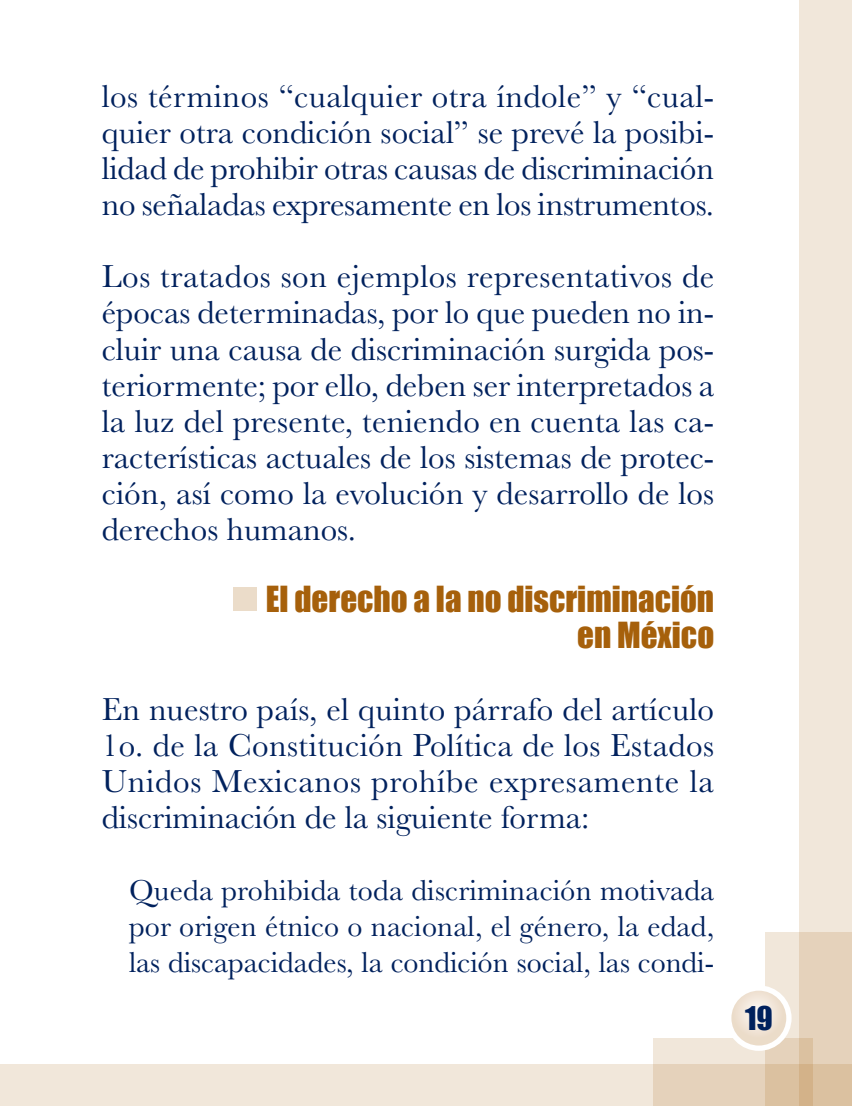
<style>
.page{position:relative;width:852px;height:1106px;background:#fff}
.page>*{position:absolute;margin:0;border:0;box-sizing:border-box;transform-origin:0 0}
.texto_general{font:33px/36px "Baskerville";color:#00215d;text-align:justify}
.subtítulos{font:33px "Impact";color:#a6600b}
.texto_en_bando{font:30px/36px "Baskerville";color:#00215d;text-align:justify}
.t1{font:30px "Impact";color:#00215d}
</style>
<div class="page">
<div style="left:799px;top:0;width:53px;height:1105px;background:#f1e7da"></div>
<svg style="left:765px;top:932px;width:87px;height:132px;background:#e8d7c3"></svg>
<svg style="left:653px;top:1037px;width:159px;height:27px;background:#ede0d0"></svg>
<svg style="left:0;top:1064px;width:852px;height:41px;background:#ede0cf"></svg>
<div style="left:726px;top:985px;width:65px;height:65px;background:#fff;border-radius:50%"></div>
<svg style="left:731px;top:990px;width:55px;height:55px;background:#f0e5d7"></svg>
<div style="left:233px;top:587px;width:24px;height:23px;background:#ebdcc9"></div>
<p class="texto_general" style="left:102px;top:79px;width:614px">los términos “cualquier otra índole” y “cual&shy;quier otra condición social” se prevé la posibi&shy;lidad de prohibir otras causas de discriminación no señaladas expresamente en los instrumentos.</p>
<p class="texto_general" style="left:102px;top:259px;width:614px">Los tratados son ejemplos representativos de épocas determinadas, por lo que pueden no in&shy;cluir una causa de discriminación surgida pos&shy;teriormente; por ello, deben ser interpretados a la luz del presente, teniendo en cuenta las ca&shy;racterísticas actuales de los sistemas de protec&shy;ción, así como la evolución y desarrollo de los derechos humanos.</p>
<p class="subtítulos" style="left:266px;top:573px;width:450px">El derecho a la no discriminación</p>
<p class="subtítulos" style="left:577px;top:609px;width:139px">en México</p>
<p class="texto_general" style="left:102px;top:691px;width:614px">En nuestro país, el quinto párrafo del artículo 1o. de la Constitución Política de los Estados Unidos Mexicanos prohíbe expresamente la discriminación de la siguiente forma:</p>
<p class="texto_en_bando" style="left:129px;top:872px;width:587px">Queda prohibida toda discriminación motivada por origen étnico o nacional, el género, la edad, las discapacidades, la condición social, las condi-</p>
<p class="t1" style="left:745px;top:994px;width:29px">19</p>
</div>
